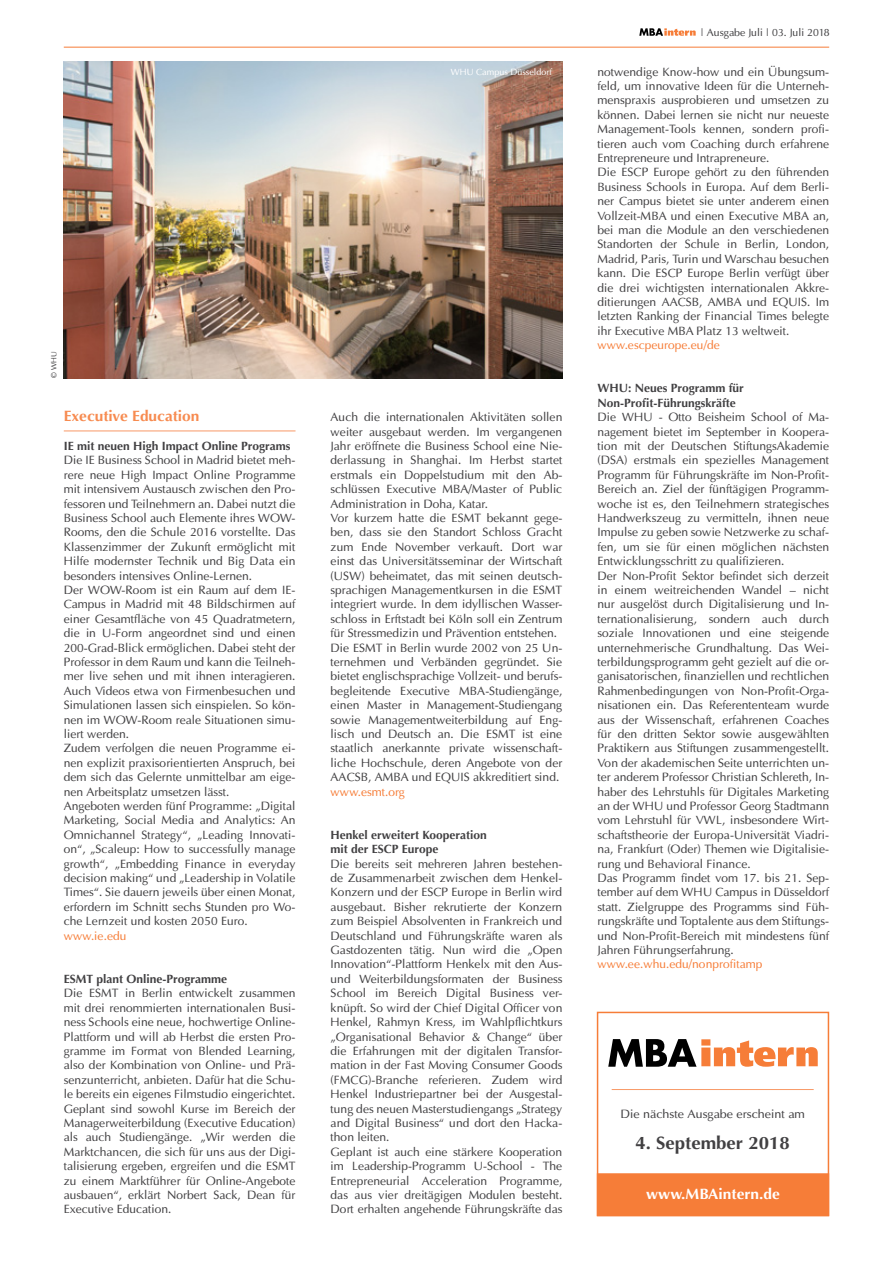
<style>
.page{position:relative;width:893px;height:1263px;background:#fff}
.page>*{position:absolute;margin:0;border:0;box-sizing:border-box;transform-origin:0 0}
.t1{font:700 18px "Optima";color:#414042}
.t2{font:700 15px "Optima";color:#f78b50}
.t3{font:700 15px "Optima";color:#fff}
.t4{font:12px/14.4px "Optima";color:#414042}
.t5{font:700 12px/14.4px "Optima";color:#414042}
.t6{font:12px "Optima";color:#f67d38}
.t7{font:10.5px "Optima";color:#414042}
.t8{font:9px "Optima";color:#fff}
.t9{font:7.5px "Optima";color:#414042}
</style>
<div class="page">
<hr style="left:64px;top:47px;width:765px;height:1px;background:#f67d38">
<svg style="left:639px;top:28px;width:57px;height:8px"></svg>
<hr style="left:64px;top:431px;width:232px;height:1px;background:#f89967">
<hr style="left:612px;top:1089px;width:202px;height:1px;background:#f89967">
<div style="left:597px;top:1173px;width:232px;height:43px;background:#f67d38;border:2px solid #f67d38"></div>
<div style="left:597px;top:1012px;width:232px;height:204px;border:2px solid #f67d38"></div>
<svg style="left:608px;top:1039px;width:210px;height:28px"></svg>
<img style="left:64px;top:61px;width:498px;height:317px">
<p class="t8" style="left:451px;top:66px;width:103px">WHU Campus Düsseldorf</p>
<p class="t9" style="left:49px;top:378px;width:28px;rotate:-90deg">© WHU</p>
<p class="t2" style="left:64px;top:407px;width:137px">Executive Education</p>
<p class="t5" style="left:64px;top:439px;width:228px">IE mit neuen High Impact Online Programs</p>
<p class="t4" style="left:64px;top:453px;width:233px">Die IE Business School in Madrid bietet meh&shy;rere neue High Impact Online Programme mit intensivem Austausch zwischen den Pro&shy;fessoren und Teilnehmern an. Dabei nutzt die Business School auch Elemente ihres WOW-Rooms, den die Schule 2016 vorstellte. Das Klassenzimmer der Zukunft ermöglicht mit Hilfe modernster Technik und Big Data ein besonders intensives Online-Lernen.<br>Der WOW-Room ist ein Raum auf dem IE-Campus in Madrid mit 48 Bildschirmen auf einer Gesamtfläche von 45 Quadratmetern, die in U-Form angeordnet sind und einen 200-Grad-Blick ermöglichen. Dabei steht der Professor in dem Raum und kann die Teilneh&shy;mer live sehen und mit ihnen interagieren.<br>Auch Videos etwa von Firmenbesuchen und Simulationen lassen sich einspielen. So kön&shy;nen im WOW-Room reale Situationen simu&shy;liert werden.<br>Zudem verfolgen die neuen Programme ei&shy;nen explizit praxisorientierten Anspruch, bei dem sich das Gelernte unmittelbar am eige&shy;nen Arbeitsplatz umsetzen lässt.<br>Angeboten werden fünf Programme: „Digital Marketing, Social Media and Analytics: An Omnichannel Strategy“, „Leading Innovati&shy;on“, „Scaleup: How to successfully manage growth“, „Embedding Finance in everyday decision making“ und „Leadership in Volatile Times“. Sie dauern jeweils über einen Monat, erfordern im Schnitt sechs Stunden pro Wo&shy;che Lernzeit und kosten 2050 Euro.</p>
<p class="t6" style="left:64px;top:928px;width:64px">www.ie.edu</p>
<p class="t5" style="left:64px;top:972px;width:165px">ESMT plant Online-Programme</p>
<p class="t4" style="left:64px;top:986px;width:233px;text-align:justify">Die ESMT in Berlin entwickelt zusammen mit drei renommierten internationalen Busi&shy;ness Schools eine neue, hochwertige Online-Plattform und will ab Herbst die ersten Pro&shy;gramme im Format von Blended Learning, also der Kombination von Online- und Prä&shy;senzunterricht, anbieten. Dafür hat die Schu&shy;le bereits ein eigenes Filmstudio eingerichtet.<br>Geplant sind sowohl Kurse im Bereich der Managerweiterbildung (Executive Education) als auch Studiengänge. „Wir werden die Marktchancen, die sich für uns aus der Digi&shy;talisierung ergeben, ergreifen und die ESMT zu einem Marktführer für Online-Angebote ausbauen“, erklärt Norbert Sack, Dean für Executive Education.</p>
<p class="t4" style="left:331px;top:410px;width:233px">Auch die internationalen Aktivitäten sollen weiter ausgebaut werden. Im vergangenen Jahr eröffnete die Business School eine Nie&shy;derlassung in Shanghai. Im Herbst startet erstmals ein Doppelstudium mit den Ab&shy;schlüssen Executive MBA/Master of Public Administration in Doha, Katar.<br>Vor kurzem hatte die ESMT bekannt gege&shy;ben, dass sie den Standort Schloss Gracht zum Ende November verkauft. Dort war einst das Universitätsseminar der Wirtschaft (USW) beheimatet, das mit seinen deutsch&shy;sprachigen Managementkursen in die ESMT integriert wurde. In dem idyllischen Wasser&shy;schloss in Erftstadt bei Köln soll ein Zentrum für Stressmedizin und Prävention entstehen.<br>Die ESMT in Berlin wurde 2002 von 25 Un&shy;ternehmen und Verbänden gegründet. Sie bietet englischsprachige Vollzeit- und berufs&shy;begleitende Executive MBA-Studiengänge, einen Master in Management-Studiengang sowie Managementweiterbildung auf Eng&shy;lisch und Deutsch an. Die ESMT ist eine staatlich anerkannte private wissenschaft&shy;liche Hochschule, deren Angebote von der AACSB, AMBA und EQUIS akkreditiert sind.</p>
<p class="t6" style="left:331px;top:784px;width:76px">www.esmt.org</p>
<p class="t5" style="left:331px;top:828px;width:158px">Henkel erweitert Kooperation mit der ESCP Europe</p>
<p class="t4" style="left:331px;top:856px;width:233px">Die bereits seit mehreren Jahren bestehen&shy;de Zusammenarbeit zwischen dem Henkel-Konzern und der ESCP Europe in Berlin wird ausgebaut. Bisher rekrutierte der Konzern zum Beispiel Absolventen in Frankreich und Deutschland und Führungskräfte waren als Gastdozenten tätig. Nun wird die „Open Innovation“-Plattform Henkelx mit den Aus&shy;und Weiterbildungsformaten der Business School im Bereich Digital Business ver&shy;knüpft. So wird der Chief Digital Officer von Henkel, Rahmyn Kress, im Wahlpflichtkurs „Organisational Behavior &amp; Change“ über die Erfahrungen mit der digitalen Transfor&shy;mation in der Fast Moving Consumer Goods (FMCG)-Branche referieren. Zudem wird Henkel Industriepartner bei der Ausgestal&shy;tung des neuen Masterstudiengangs „Strategy and Digital Business“ und dort den Hacka&shy;thon leiten.<br>Geplant ist auch eine stärkere Kooperation im Leadership-Programm U-School - The Entrepreneurial Acceleration Programme, das aus vier dreitägigen Modulen besteht.<br>Dort erhalten angehende Führungskräfte das</p>
<p class="t7" style="left:700px;top:26px;width:131px">| Ausgabe Juli | 03. Juli 2018</p>
<p class="t4" style="left:597px;top:64px;width:233px">notwendige Know-how und ein Übungsum&shy;feld, um innovative Ideen für die Unterneh&shy;menspraxis ausprobieren und umsetzen zu können. Dabei lernen sie nicht nur neueste Management-Tools kennen, sondern profi&shy;tieren auch vom Coaching durch erfahrene Entrepreneure und Intrapreneure.<br>Die ESCP Europe gehört zu den führenden Business Schools in Europa. Auf dem Berli&shy;ner Campus bietet sie unter anderem einen Vollzeit-MBA und einen Executive MBA an, bei man die Module an den verschiedenen Standorten der Schule in Berlin, London, Madrid, Paris, Turin und Warschau besuchen kann. Die ESCP Europe Berlin verfügt über die drei wichtigsten internationalen Akkre&shy;ditierungen AACSB, AMBA und EQUIS. Im letzten Ranking der Financial Times belegte ihr Executive MBA Platz 13 weltweit.</p>
<p class="t6" style="left:597px;top:338px;width:124px">www.escpeurope.eu/de</p>
<p class="t5" style="left:597px;top:381px;width:148px">WHU: Neues Programm für<br>Non-Profit-Führungskräfte</p>
<p class="t4" style="left:597px;top:410px;width:233px">Die WHU - Otto Beisheim School of Ma&shy;nagement bietet im September in Koopera&shy;tion mit der Deutschen StiftungsAkademie (DSA) erstmals ein spezielles Management Programm für Führungskräfte im Non-Profit-Bereich an. Ziel der fünftägigen Programm&shy;woche ist es, den Teilnehmern strategisches Handwerkszeug zu vermitteln, ihnen neue Impulse zu geben sowie Netzwerke zu schaf&shy;fen, um sie für einen möglichen nächsten Entwicklungsschritt zu qualifizieren.<br>Der Non-Profit Sektor befindet sich derzeit in einem weitreichenden Wandel – nicht nur ausgelöst durch Digitalisierung und In&shy;ternationalisierung, sondern auch durch soziale Innovationen und eine steigende unternehmerische Grundhaltung. Das Wei&shy;terbildungsprogramm geht gezielt auf die or&shy;ganisatorischen, finanziellen und rechtlichen Rahmenbedingungen von Non-Profit-Orga&shy;nisationen ein. Das Referententeam wurde aus der Wissenschaft, erfahrenen Coaches für den dritten Sektor sowie ausgewählten Praktikern aus Stiftungen zusammengestellt.<br>Von der akademischen Seite unterrichten un&shy;ter anderem Professor Christian Schlereth, In&shy;haber des Lehrstuhls für Digitales Marketing an der WHU und Professor Georg Stadtmann vom Lehrstuhl für VWL, insbesondere Wirt&shy;schaftstheorie der Europa-Universität Viadri&shy;na, Frankfurt (Oder) Themen wie Digitalisie&shy;rung und Behavioral Finance.<br>Das Programm findet vom 17. bis 21. Sep&shy;tember auf dem WHU Campus in Düsseldorf statt. Zielgruppe des Programms sind Füh&shy;rungskräfte und Toptalente aus dem Stiftungs&shy;und Non-Profit-Bereich mit mindestens fünf Jahren Führungserfahrung.</p>
<p class="t6" style="left:597px;top:957px;width:167px">www.ee.whu.edu/nonprofitamp</p>
<p class="t4" style="left:620px;top:1106px;width:186px">Die nächste Ausgabe erscheint am</p>
<h1 class="t1" style="left:636px;top:1133px;width:156px">4. September 2018</h1>
<p class="t3" style="left:646px;top:1185px;width:135px">www.MBAintern.de</p>
</div>
